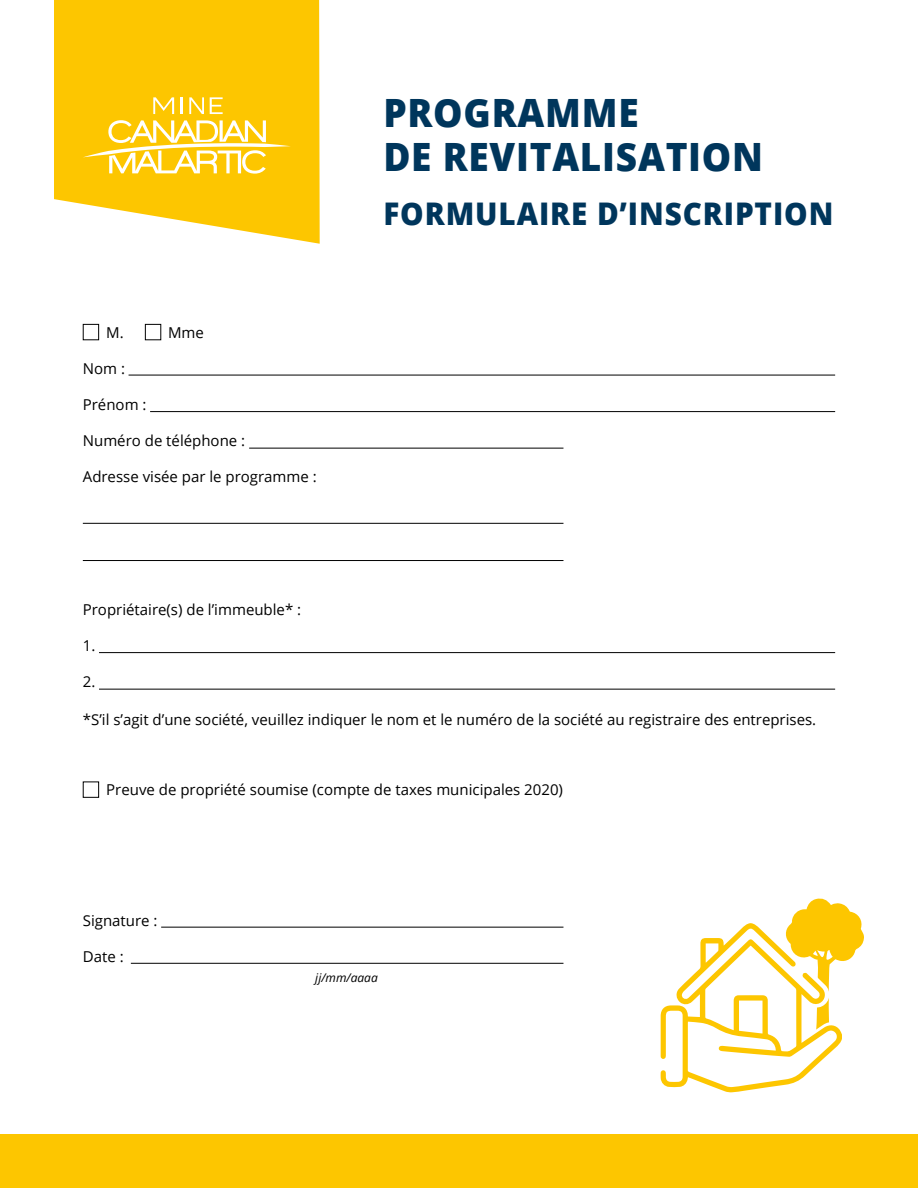
<style>
.page{position:relative;width:918px;height:1188px;background:#fff}
.page>*{position:absolute;margin:0;border:0;box-sizing:border-box;transform-origin:0 0}
.t1{font:800 39px/43.3px "Open Sans";letter-spacing:.02em;color:#00365c;scale:.95 1}
.t2{font:800 31.2px "Open Sans";letter-spacing:.03em;color:#00365c;scale:.95 1}
.t3{font:15px "Open Sans";color:#000}
.t4{font:italic 12px "Open Sans";color:#000}
</style>
<div class="page">
<svg style="left:54px;top:0;width:266px;height:244px;background:#fdcc1d"></svg>
<svg style="left:153px;top:97px;width:21px;height:17px"></svg>
<svg style="left:181px;top:97px;width:2px;height:17px"></svg>
<svg style="left:189px;top:97px;width:15px;height:17px"></svg>
<svg style="left:210px;top:97px;width:13px;height:17px"></svg>
<svg style="left:83px;top:120px;width:208px;height:54px"></svg>
<svg style="left:660px;top:898px;width:204px;height:195px"></svg>
<hr style="left:129px;top:375px;width:706px;height:1px;background:#000">
<hr style="left:99px;top:652px;width:736px;height:1px;background:#000">
<hr style="left:83px;top:523px;width:480px;height:1px;background:#000">
<hr style="left:150px;top:411px;width:685px;height:1px;background:#000">
<hr style="left:99px;top:689px;width:736px;height:1px;background:#000">
<hr style="left:83px;top:560px;width:480px;height:1px;background:#000">
<hr style="left:249px;top:448px;width:314px;height:1px;background:#000">
<hr style="left:161px;top:927px;width:402px;height:1px;background:#000">
<hr style="left:131px;top:963px;width:432px;height:1px;background:#000">
<div style="left:83px;top:782px;width:16px;height:16px;border:1px solid #000"></div>
<div style="left:83px;top:324px;width:16px;height:16px;border:1px solid #000"></div>
<div style="left:145px;top:324px;width:16px;height:16px;border:1px solid #000"></div>
<div style="left:0;top:1135px;width:918px;height:53px;background:#fdc600"></div>
<p class="t3" style="left:106px;top:322px;width:19px">M.</p>
<p class="t3" style="left:168px;top:322px;width:37px">Mme</p>
<p class="t3" style="left:83px;top:358px;width:44px">Nom :</p>
<p class="t3" style="left:83px;top:394px;width:65px">Prénom :</p>
<p class="t3" style="left:83px;top:430px;width:164px">Numéro de téléphone :</p>
<p class="t3" style="left:83px;top:466px;width:235px">Adresse visée par le programme :</p>
<h1 class="t1" style="left:383px;top:89px;width:401px">PROGRAMME<br>DE REVITALISATION</h1>
<h2 class="t2" style="left:383px;top:190px;width:475px">FORMULAIRE D’INSCRIPTION</h2>
<p class="t3" style="left:83px;top:599px;width:220px">Propriétaire(s) de l’immeuble* :</p>
<p class="t3" style="left:83px;top:635px;width:14px">1.</p>
<p class="t3" style="left:83px;top:671px;width:14px">2.</p>
<p class="t3" style="left:83px;top:709px;width:735px">*S’il s’agit d’une société, veuillez indiquer le nom et le numéro de la société au registraire des entreprises.</p>
<p class="t3" style="left:106px;top:779px;width:458px">Preuve de propriété soumise (compte de taxes municipales 2020)</p>
<p class="t3" style="left:83px;top:910px;width:76px">Signature :</p>
<p class="t3" style="left:83px;top:946px;width:42px">Date :</p>
<p class="t4" style="left:315px;top:969px;width:64px">jj/mm/aaaa</p>
</div>
